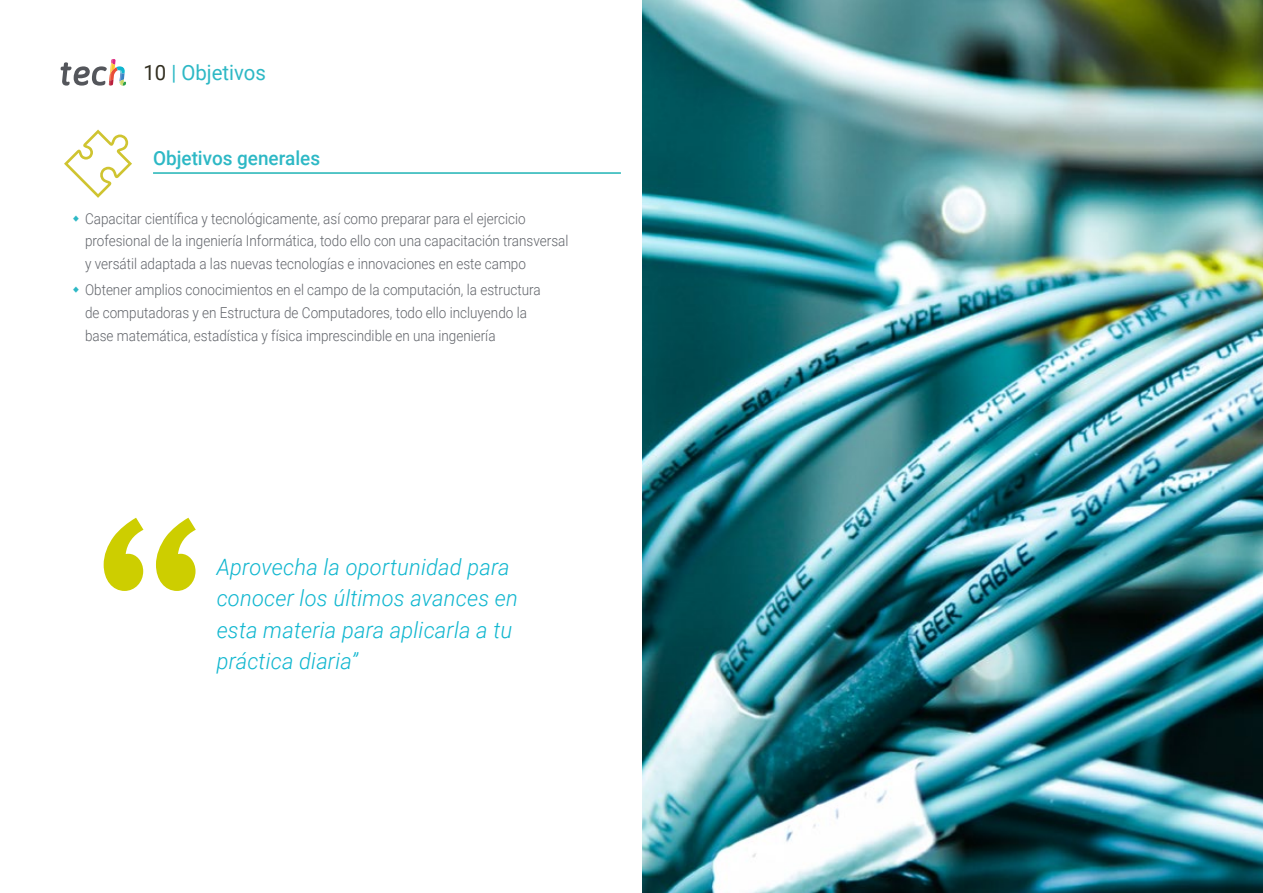
<style>
.page{position:relative;width:1263px;height:893px;background:#fff}
.page>*{position:absolute;margin:0;border:0;box-sizing:border-box;transform-origin:0 0}
.t1{font:italic 300 22.5px/31.5px "Roboto";letter-spacing:.01em;color:#0fb6cf}
.t2{font:21px "Roboto";color:#2db8c5}
.t3{font:500 19.5px "Roboto";color:#2db8c5}
.t4{font:300 15px/22.5px "Roboto";color:#61646a;scale:.9 1}
.s1{color:#312e20}
</style>
<div class="page">
<hr style="left:153px;top:173px;width:468px;height:1px;background:#2db8c5">
<svg style="left:64px;top:130px;width:68px;height:68px"></svg>
<img style="left:642px;top:0;width:621px;height:893px">
<svg style="left:61px;top:59px;width:65px;height:27px"></svg>
<svg style="left:104px;top:518px;width:92px;height:73px"></svg>
<h2 class="t2" style="left:144px;top:57px;width:124px"><span class="s1">10</span> | Objetivos</h2>
<h3 class="t3" style="left:153px;top:144px;width:169px">Objetivos generales</h3>
<p class="t4" style="left:85px;top:207px;width:539px">Capacitar científica y tecnológicamente, así como preparar para el ejercicio profesional de la ingeniería Informática, todo ello con una capacitación transversal y versátil adaptada a las nuevas tecnologías e innovaciones en este campo</p>
<p class="t4" style="left:85px;top:278px;width:508px">Obtener amplios conocimientos en el campo de la computación, la estructura de computadoras y en Estructura de Computadores, todo ello incluyendo la base matemática, estadística y física imprescindible en una ingeniería</p>
<h1 class="t1" style="left:217px;top:550px;width:303px">Aprovecha la oportunidad para conocer los últimos avances en esta materia para aplicarla a tu práctica diaria”</h1>
</div>
